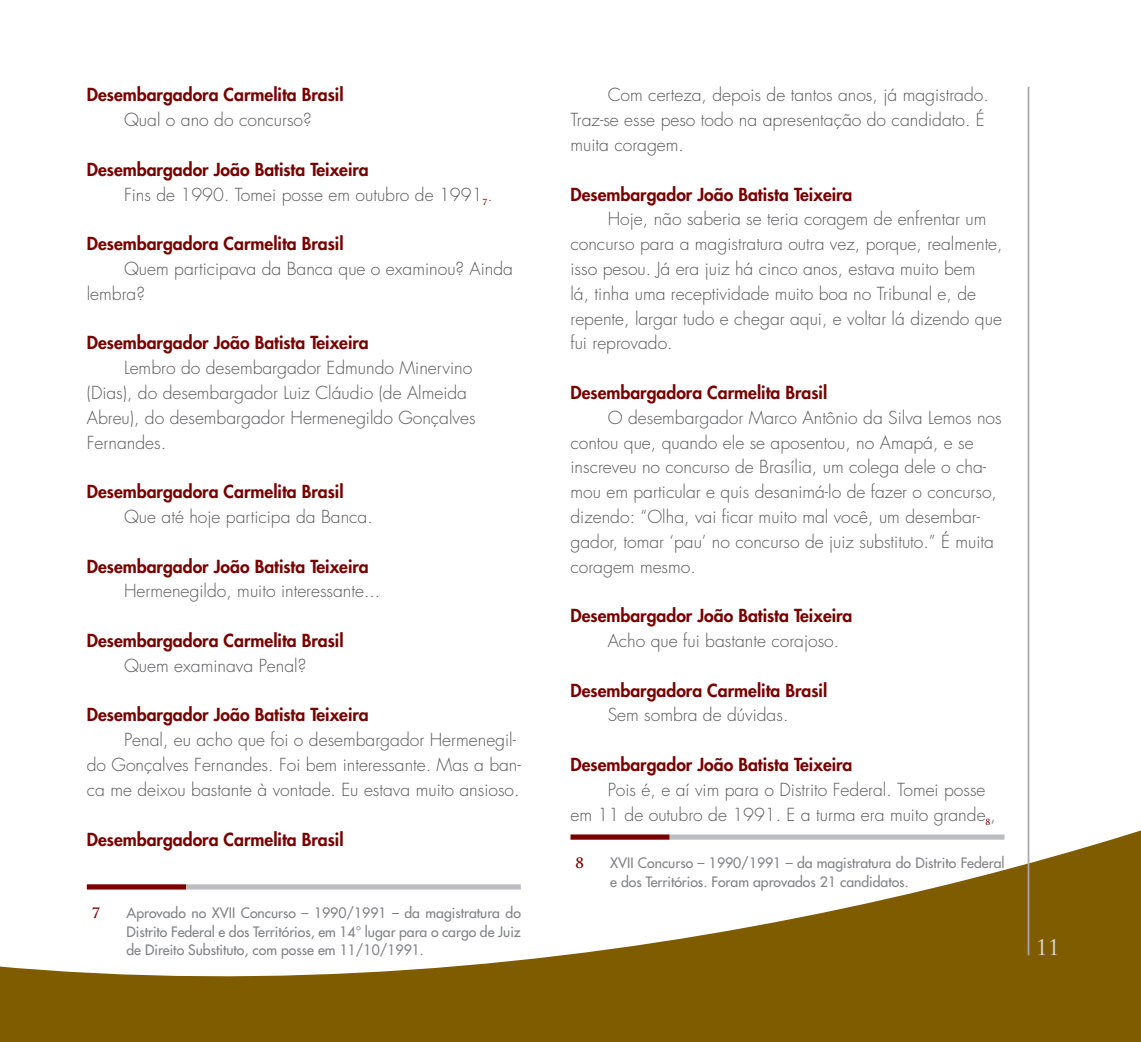
<style>
.page{position:relative;width:1141px;height:1042px;background:#fff}
.page>*{position:absolute;margin:0;border:0;box-sizing:border-box;transform-origin:0 0}
.t1{font:21px "Trajan Pro";color:#dcdddf}
.t2{font:300 17.5px/24.8px "Futura Std";color:#57585a}
.t3{font:800 17.5px "Futura Std";color:#790100}
.t4{font:500 14px/18.6px "Futura Std";color:#808285;text-align:justify}
.t5{font:700 14px "Trajan Pro";color:#790100}
.s1{font-weight:800;color:#790100}
</style>
<div class="page">
<svg style="left:0;top:819px;width:1141px;height:223px"></svg>
<hr style="left:1028px;top:87px;width:1px;height:868px;background:#a8a9ad">
<div style="left:87px;top:884px;width:99px;height:5px;background:#790100"></div>
<div style="left:186px;top:884px;width:335px;height:5px;background:#bcbdc0"></div>
<div style="left:570px;top:834px;width:100px;height:5px;background:#790100"></div>
<div style="left:670px;top:834px;width:334px;height:5px;background:#bcbdc0"></div>
<p class="t3" style="left:87px;top:84px;width:258px">Desembargadora Carmelita Brasil</p>
<p class="t2" style="left:124px;top:108px;width:189px">Qual o ano do concurso?</p>
<p class="t2" style="left:124px;top:157px;width:370px;text-indent:-37px"><span class="s1">Desembargador João Batista Teixeira<br></span>Fins de 1990. Tomei posse em outubro de 1991<sub>7</sub>.</p>
<p class="t3" style="left:87px;top:233px;width:258px">Desembargadora Carmelita Brasil</p>
<p class="t2" style="left:87px;top:257px;width:428px;text-indent:37px">Quem participava da Banca que o examinou? Ainda lembra?</p>
<p class="t3" style="left:87px;top:332px;width:284px">Desembargador João Batista Teixeira</p>
<p class="t2" style="left:87px;top:356px;width:390px;text-indent:37px">Lembro do desembargador Edmundo Minervino (Dias), do desembargador Luiz Cláudio (de Almeida Abreu), do desembargador Hermenegildo Gonçalves Fernandes.</p>
<p class="t3" style="left:87px;top:481px;width:258px">Desembargadora Carmelita Brasil</p>
<p class="t2" style="left:124px;top:505px;width:250px">Que até hoje participa da Banca.</p>
<p class="t3" style="left:87px;top:555px;width:284px">Desembargador João Batista Teixeira</p>
<p class="t2" style="left:124px;top:579px;width:258px">Hermenegildo, muito interessante...</p>
<p class="t3" style="left:87px;top:629px;width:258px">Desembargadora Carmelita Brasil</p>
<p class="t2" style="left:124px;top:653px;width:184px">Quem examinava Penal?</p>
<p class="t3" style="left:87px;top:704px;width:284px">Desembargador João Batista Teixeira</p>
<p class="t2" style="left:87px;top:728px;width:436px;text-indent:37px">Penal, eu acho que foi o desembargador Hermenegil&shy;do Gonçalves Fernandes. Foi bem interessante. Mas a ban&shy;ca me deixou bastante à vontade. Eu estava muito ansioso.</p>
<p class="t3" style="left:87px;top:828px;width:258px">Desembargadora Carmelita Brasil</p>
<p class="t5" style="left:92px;top:904px;width:10px">7</p>
<p class="t4" style="left:126px;top:903px;width:396px">Aprovado no XVII Concurso – 1990/1991 – da magistratura do Distrito Federal e dos Territórios, em 14° lugar para o cargo de Juiz de Direito Substituto, com posse em 11/10/1991.</p>
<p class="t2" style="left:570px;top:83px;width:420px;text-indent:37px">Com certeza, depois de tantos anos, já magistrado.<br>Traz-se esse peso todo na apresentação do candidato. É muita coragem.</p>
<p class="t3" style="left:570px;top:183px;width:284px">Desembargador João Batista Teixeira</p>
<p class="t2" style="left:570px;top:207px;width:434px;text-indent:37px">Hoje, não saberia se teria coragem de enfrentar um concurso para a magistratura outra vez, porque, realmente, isso pesou. Já era juiz há cinco anos, estava muito bem<br>lá, tinha uma receptividade muito boa no Tribunal e, de repente, largar tudo e chegar aqui, e voltar lá dizendo que fui reprovado.</p>
<p class="t3" style="left:570px;top:381px;width:258px">Desembargadora Carmelita Brasil</p>
<p class="t2" style="left:570px;top:405px;width:433px;text-indent:37px">O desembargador Marco Antônio da Silva Lemos nos contou que, quando ele se aposentou, no Amapá, e se inscreveu no concurso de Brasília, um colega dele o cha&shy;mou em particular e quis desanimá-lo de fazer o concurso, dizendo: “Olha, vai ficar muito mal você, um desembar&shy;gador, tomar ‘pau’ no concurso de juiz substituto.” É muita coragem mesmo.</p>
<p class="t3" style="left:570px;top:605px;width:284px">Desembargador João Batista Teixeira</p>
<p class="t2" style="left:608px;top:629px;width:233px">Acho que fui bastante corajoso.</p>
<p class="t3" style="left:570px;top:679px;width:258px">Desembargadora Carmelita Brasil</p>
<p class="t2" style="left:608px;top:703px;width:182px">Sem sombra de dúvidas.</p>
<p class="t3" style="left:570px;top:753px;width:284px">Desembargador João Batista Teixeira</p>
<p class="t2" style="left:570px;top:777px;width:427px;text-indent:37px">Pois é, e aí vim para o Distrito Federal. Tomei posse em 11 de outubro de 1991. E a turma era muito grande<sub>8</sub>,</p>
<p class="t5" style="left:575px;top:854px;width:10px">8</p>
<p class="t4" style="left:610px;top:853px;width:396px">XVII Concurso – 1990/1991 – da magistratura do Distrito Federal e dos Territórios. Foram aprovados 21 candidatos.</p>
<p class="t1" style="left:1036px;top:934px;width:25px">11</p>
</div>
